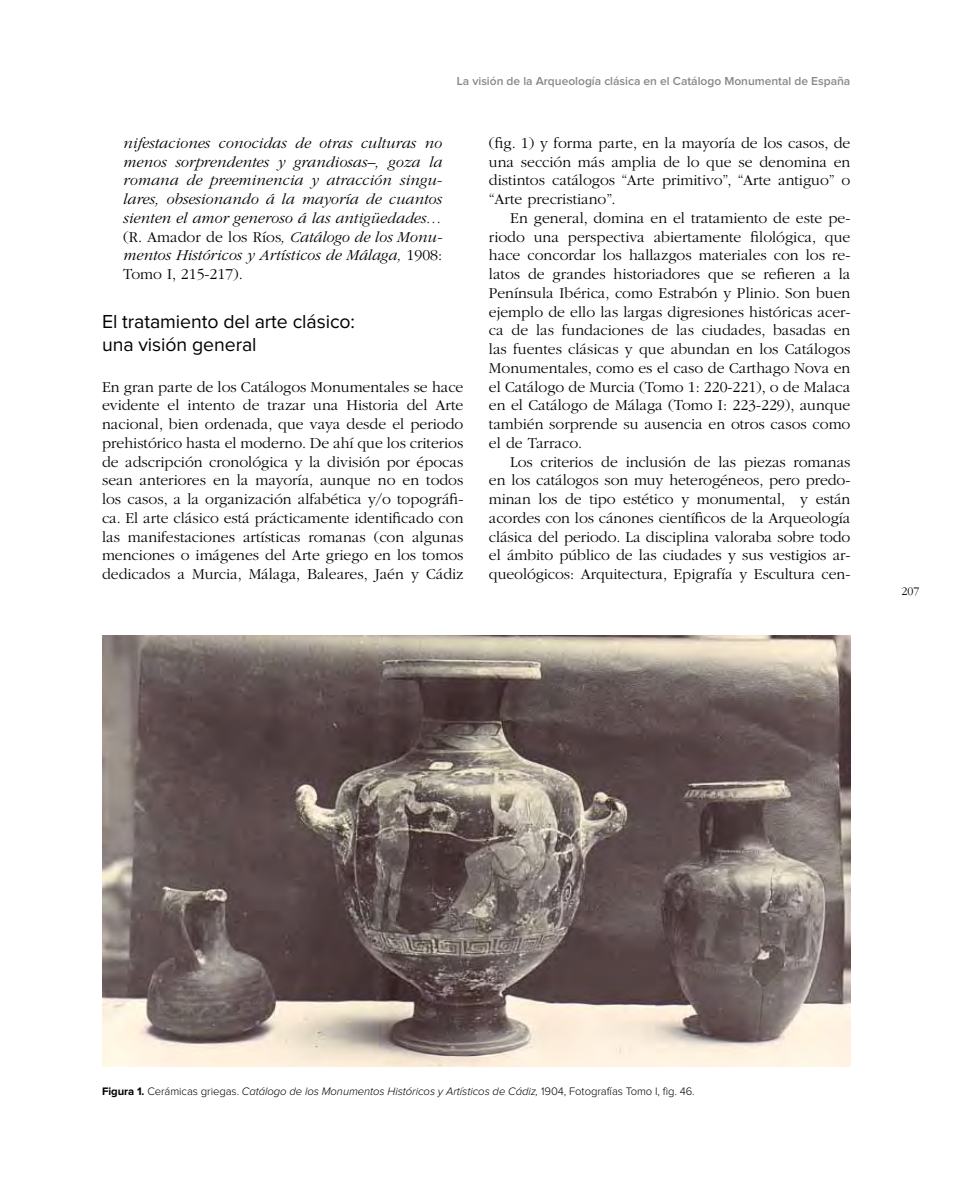
<style>
.page{position:relative;width:978px;height:1191px;background:#fff}
.page>*{position:absolute;margin:0;border:0;box-sizing:border-box;transform-origin:0 0}
.t1{font:19.5px/22.5px "Proxima Nova";letter-spacing:-.005em;color:#000}
.t2{font:300 15.75px/18.8px "ITC Garamond Std";color:#000;text-align:justify}
.t3{font:italic 300 15.75px/18.8px "ITC Garamond Std";color:#000;text-align:justify}
.t4{font:600 12px "Proxima Nova";color:#87888a}
.t5{font:300 12px "ITC Garamond Std";color:#000}
.t6{font:italic 300 11.25px "Proxima Nova";letter-spacing:-.005em;color:#000}
.s1{font-style:normal}
.s2{font-weight:700;font-style:normal}
</style>
<div class="page">
<img style="left:102px;top:635px;width:748px;height:431px">
<p class="t4" style="left:457px;top:76px;width:395px">La visión de la Arqueología clásica en el Catálogo Monumental de España</p>
<p class="t3" style="left:123px;top:134px;width:320px">nifestaciones conocidas de otras culturas no menos sorprendentes y grandiosas–, goza la romana de preeminencia y atracción singu&shy;lares, obsesionando á la mayoría de cuantos sienten el amor generoso á las antigüedades… <span class="s1">(R. Amador de los Ríos</span>, Catálogo de los Monu&shy;mentos Históricos y Artísticos de Málaga, <span class="s1">1908:<br>Tomo I, 215-217).</span></p>
<p class="t1" style="left:102px;top:311px;width:254px">El tratamiento del arte clásico: una visión general</p>
<p class="t2" style="left:102px;top:377px;width:363px">En gran parte de los Catálogos Monumentales se hace evidente el intento de trazar una Historia del Arte nacional, bien ordenada, que vaya desde el periodo prehistórico hasta el moderno. De ahí que los criterios de adscripción cronológica y la división por épocas sean anteriores en la mayoría, aunque no en todos los casos, a la organización alfabética y/o topográfi&shy;ca. El arte clásico está prácticamente identificado con las manifestaciones artísticas romanas (con algunas menciones o imágenes del Arte griego en los tomos dedicados a Murcia, Málaga, Baleares, Jaén y Cádiz</p>
<p class="t2" style="left:489px;top:134px;width:363px">(fig. 1) y forma parte, en la mayoría de los casos, de una sección más amplia de lo que se denomina en distintos catálogos “Arte primitivo”, “Arte antiguo” o “Arte precristiano”.</p>
<p class="t2" style="left:489px;top:209px;width:363px;text-indent:21px">En general, domina en el tratamiento de este pe&shy;riodo una perspectiva abiertamente filológica, que hace concordar los hallazgos materiales con los re&shy;latos de grandes historiadores que se refieren a la Península Ibérica, como Estrabón y Plinio. Son buen ejemplo de ello las largas digresiones históricas acer&shy;ca de las fundaciones de las ciudades, basadas en las fuentes clásicas y que abundan en los Catálogos Monumentales, como es el caso de Carthago Nova en el Catálogo de Murcia (Tomo 1: 220-221), o de Malaca en el Catálogo de Málaga (Tomo I: 223-229), aunque también sorprende su ausencia en otros casos como el de Tarraco.</p>
<p class="t2" style="left:489px;top:452px;width:363px;text-indent:21px">Los criterios de inclusión de las piezas romanas en los catálogos son muy heterogéneos, pero predo&shy;minan los de tipo estético y monumental, y están acordes con los cánones científicos de la Arqueología clásica del periodo. La disciplina valoraba sobre todo el ámbito público de las ciudades y sus vestigios ar&shy;queológicos: Arquitectura, Epigrafía y Escultura cen-</p>
<p class="t5" style="left:901px;top:585px;width:19px">207</p>
<p class="t6" style="left:102px;top:1085px;width:594px"><span class="s2">Figura 1.</span> <span class="s1">Cerámicas griegas.</span> Catálogo de los Monumentos Históricos y Artísticos de Cádiz, <span class="s1">1904, Fotografías Tomo I, fig. 46.</span></p>
</div>
